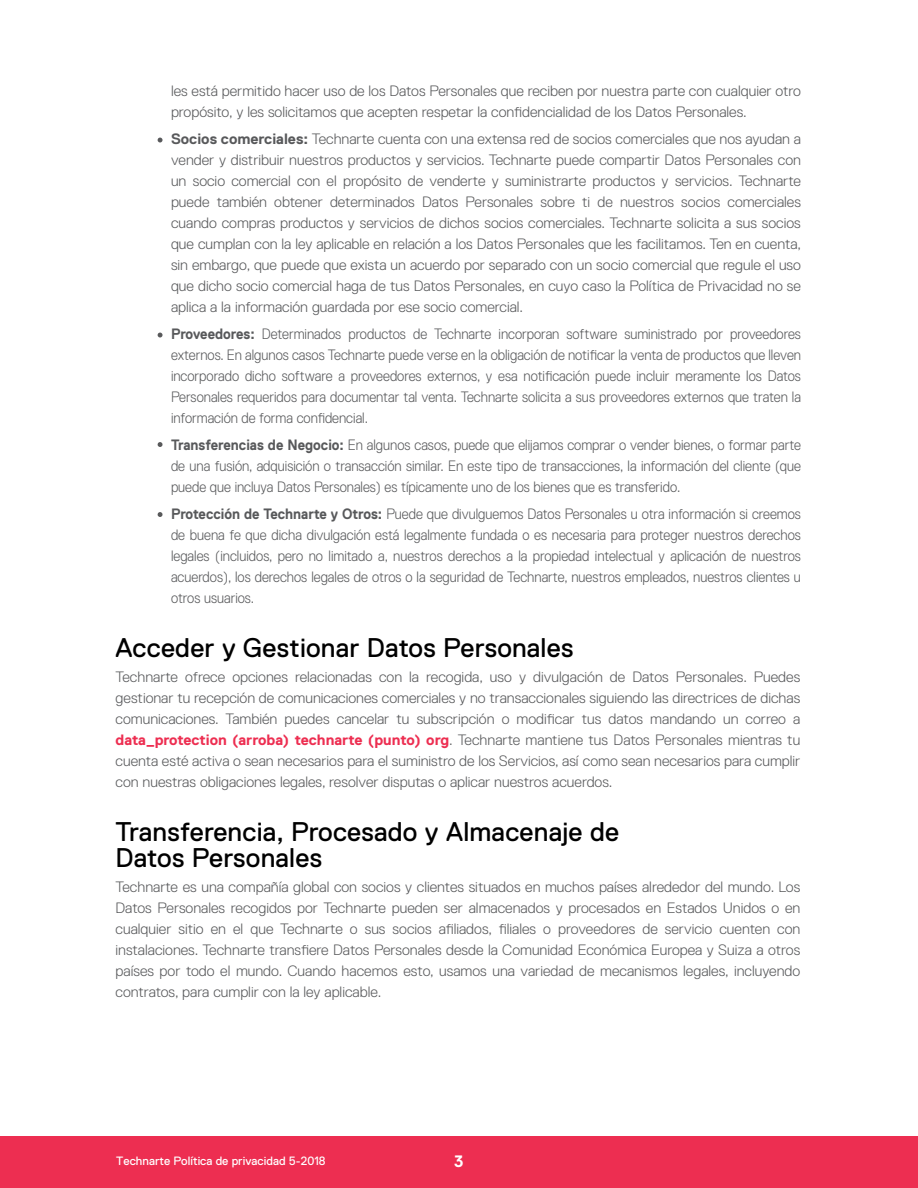
<style>
.page{position:relative;width:918px;height:1188px;background:#fff}
.page>*{position:absolute;margin:0;border:0;box-sizing:border-box;transform-origin:0 0}
.t1{font:27px/25.5px "Replica";letter-spacing:.01em;color:#000}
.t2{font:700 16.5px "Replica";color:#fff}
.t3{font:300 15px/21px "Replica";color:#58595b;text-align:justify}
.t4{font:300 15px/21px "Replica";color:#58595b;text-align:justify;scale:.92 1}
.t5{font:12px "Replica";color:#fff}
.s1{font-weight:700}
.s2{font-weight:700;color:#ed2e51}
</style>
<div class="page">
<div style="left:0;top:1137px;width:918px;height:51px;background:#ed2e51"></div>
<svg style="left:158px;top:138px;width:5px;height:4px"></svg>
<svg style="left:158px;top:333px;width:5px;height:4px"></svg>
<svg style="left:158px;top:442px;width:5px;height:5px"></svg>
<svg style="left:158px;top:512px;width:5px;height:5px"></svg>
<p class="t3" style="left:171px;top:80px;width:631px">les está permitido hacer uso de los Datos Personales que reciben por nuestra parte con cualquier otro propósito, y les solicitamos que acepten respetar la confidencialidad de los Datos Personales.</p>
<p class="t3" style="left:171px;top:128px;width:632px"><span class="s1">Socios comerciales:</span> Technarte cuenta con una extensa red de socios comerciales que nos ayudan a vender y distribuir nuestros productos y servicios. Technarte puede compartir Datos Personales con un socio comercial con el propósito de venderte y suministrarte productos y servicios. Technarte puede también obtener determinados Datos Personales sobre ti de nuestros socios comerciales cuando compras productos y servicios de dichos socios comerciales. Technarte solicita a sus socios que cumplan con la ley aplicable en relación a los Datos Personales que les facilitamos. Ten en cuenta, sin embargo, que puede que exista un acuerdo por separado con un socio comercial que regule el uso que dicho socio comercial haga de tus Datos Personales, en cuyo caso la Política de Privacidad no se aplica a la información guardada por ese socio comercial.</p>
<p class="t4" style="left:171px;top:323px;width:686px"><span class="s1">Proveedores:</span> Determinados productos de Technarte incorporan software suministrado por proveedores externos. En algunos casos Technarte puede verse en la obligación de notificar la venta de productos que lleven incorporado dicho software a proveedores externos, y esa notificación puede incluir meramente los Datos Personales requeridos para documentar tal venta. Technarte solicita a sus proveedores externos que traten la información de forma confidencial.</p>
<p class="t4" style="left:171px;top:434px;width:686px"><span class="s1">Transferencias de Negocio:</span> En algunos casos, puede que elijamos comprar o vender bienes, o formar parte de una fusión, adquisición o transacción similar. En este tipo de transacciones, la información del cliente (que puede que incluya Datos Personales) es típicamente uno de los bienes que es transferido.</p>
<p class="t4" style="left:171px;top:503px;width:686px"><span class="s1">Protección de Technarte y Otros:</span> Puede que divulguemos Datos Personales u otra información si creemos de buena fe que dicha divulgación está legalmente fundada o es necesaria para proteger nuestros derechos legales (incluidos, pero no limitado a, nuestros derechos a la propiedad intelectual y aplicación de nuestros acuerdos), los derechos legales de otros o la seguridad de Technarte, nuestros empleados, nuestros clientes u otros usuarios.</p>
<h1 class="t1" style="left:116px;top:635px;width:459px">Acceder y Gestionar Datos Personales</h1>
<p class="t3" style="left:116px;top:666px;width:686px">Technarte ofrece opciones relacionadas con la recogida, uso y divulgación de Datos Personales. Puedes gestionar tu recepción de comunicaciones comerciales y no transaccionales siguiendo las directrices de dichas comunicaciones. También puedes cancelar tu subscripción o modificar tus datos mandando un correo a <span class="s2">data_protection (arroba) technarte (punto) org</span>. Technarte mantiene tus Datos Personales mientras tu cuenta esté activa o sean necesarios para el suministro de los Servicios, así como sean necesarios para cumplir con nuestras obligaciones legales, resolver disputas o aplicar nuestros acuerdos.</p>
<h1 class="t1" style="left:116px;top:819px;width:505px">Transferencia, Procesado y Almacenaje de<br>Datos Personales</h1>
<p class="t3" style="left:116px;top:876px;width:686px">Technarte es una compañía global con socios y clientes situados en muchos países alrededor del mundo. Los Datos Personales recogidos por Technarte pueden ser almacenados y procesados en Estados Unidos o en cualquier sitio en el que Technarte o sus socios afiliados, filiales o proveedores de servicio cuenten con instalaciones. Technarte transfiere Datos Personales desde la Comunidad Económica Europea y Suiza a otros países por todo el mundo. Cuando hacemos esto, usamos una variedad de mecanismos legales, incluyendo contratos, para cumplir con la ley aplicable.</p>
<p class="t5" style="left:116px;top:1154px;width:211px">Technarte Política de privacidad 5-2018</p>
<p class="t2" style="left:454px;top:1152px;width:11px">3</p>
</div>
